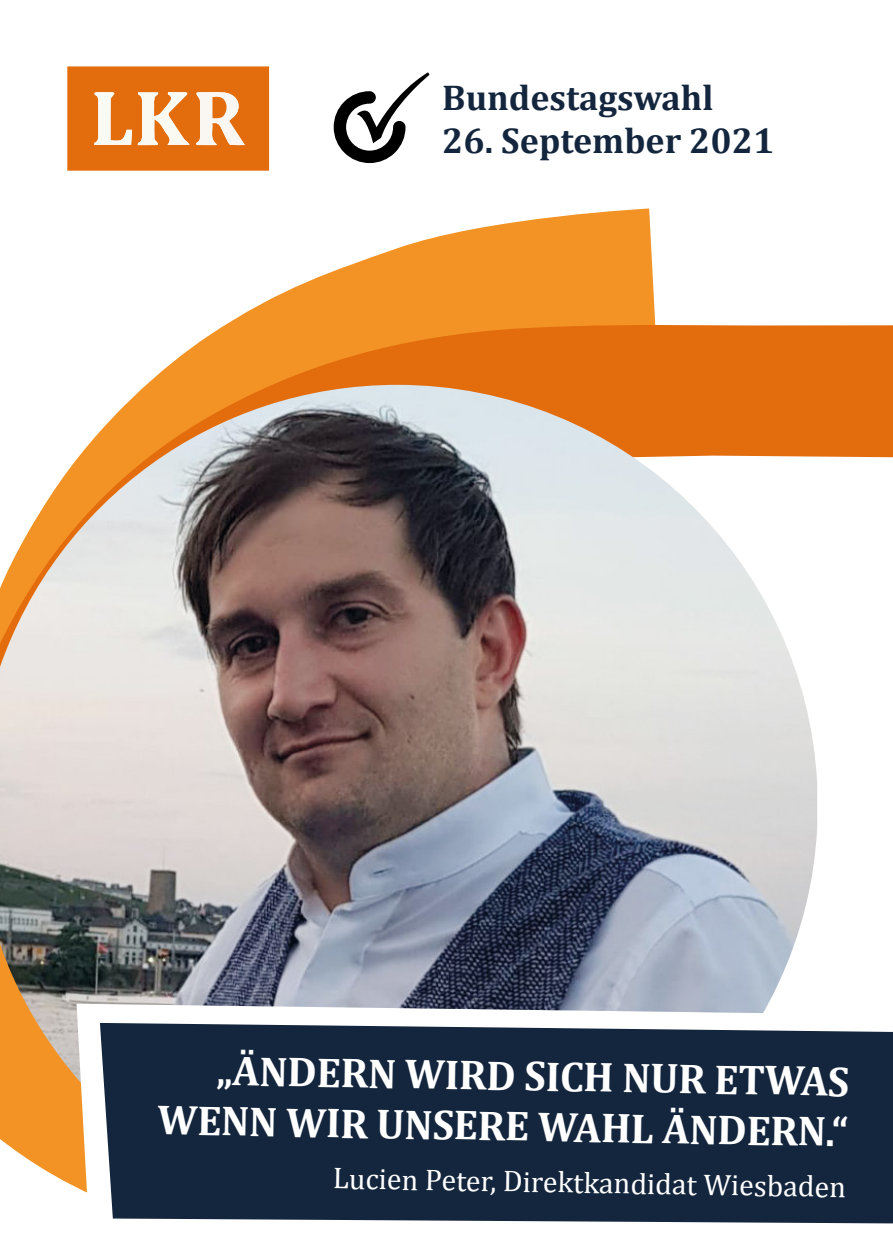
<style>
.page{position:relative;width:893px;height:1259px;background:#fff}
.page>*{position:absolute;margin:0;border:0;box-sizing:border-box;transform-origin:0 0}
.t1{font:700 42px/50.4px "Cambria";color:#fff;text-align:right}
.t2{font:700 36px "Cambria";color:#14263d}
.t3{font:30px "Cambria";color:#fff}
</style>
<div class="page">
<svg style="left:227px;top:208px;width:429px;height:116px;fill:#f39325"></svg>
<svg style="left:146px;top:324px;width:747px;height:134px;background:#e87c1f"></svg>
<img style="left:0;top:385px;width:817px;height:803px">
<svg style="left:77px;top:1003px;width:816px;height:221px"></svg>
<div style="left:100px;top:1023px;width:793px;height:200px;background:#14263d"></div>
<svg style="left:67px;top:66px;width:202px;height:105px"></svg>
<svg style="left:334px;top:72px;width:96px;height:91px"></svg>
<p class="t2" style="left:442px;top:76px;width:273px">Bundestagswahl</p>
<p class="t2" style="left:442px;top:119px;width:334px">26. September 2021</p>
<p class="t1" style="left:159px;top:1043px;width:693px;rotate:1deg">„ÄNDERN WIRD SICH NUR ETWAS<br>WENN WIR UNSERE WAHL ÄNDERN.“</p>
<p class="t3" style="left:333px;top:1160px;width:515px;rotate:1deg">Lucien Peter, Direktkandidat Wiesbaden</p>
</div>
